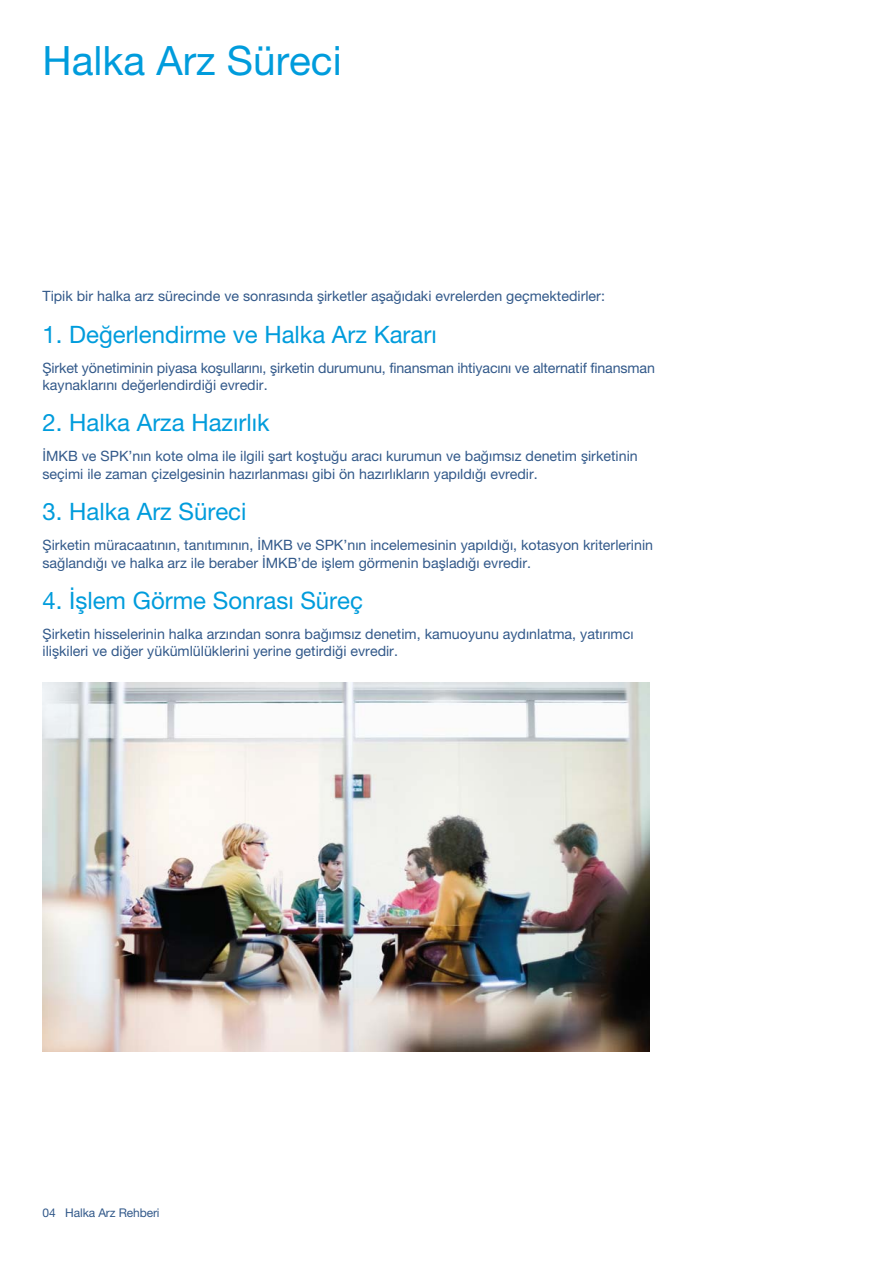
<style>
.page{position:relative;width:893px;height:1263px;background:#fff}
.page>*{position:absolute;margin:0;border:0;box-sizing:border-box;transform-origin:0 0}
.t1{font:40.5px "Helvetica Neue BS Roman";color:#009cdc}
.t2{font:24px "Helvetica Neue BS Roman";color:#009cdc}
.t3{font:14.25px/17.2px "Helvetica Neue BS Roman";color:#32598a}
.t4{font:12px "Helvetica Neue BS Roman";letter-spacing:-.01em;color:#32598a}
</style>
<div class="page">
<img style="left:43px;top:683px;width:606px;height:368px">
<h1 class="t1" style="left:43px;top:46px;width:301px">Halka Arz Süreci</h1>
<p class="t3" style="left:43px;top:289px;width:564px">Tipik bir halka arz sürecinde ve sonrasında şirketler aşağıdaki evrelerden geçmektedirler:</p>
<h2 class="t2" style="left:43px;top:325px;width:396px">1. Değerlendirme ve Halka Arz Kararı</h2>
<p class="t3" style="left:43px;top:360px;width:614px">Şirket yönetiminin piyasa koşullarını, şirketin durumunu, finansman ihtiyacını ve alternatif finansman kaynaklarını değerlendirdiği evredir.</p>
<h2 class="t2" style="left:43px;top:414px;width:229px">2. Halka Arza Hazırlık</h2>
<p class="t3" style="left:43px;top:449px;width:597px">İMKB ve SPK’nın kote olma ile ilgili şart koştuğu aracı kurumun ve bağımsız denetim şirketinin seçimi ile zaman çizelgesinin hazırlanması gibi ön hazırlıkların yapıldığı evredir.</p>
<h2 class="t2" style="left:43px;top:503px;width:205px">3. Halka Arz Süreci</h2>
<p class="t3" style="left:43px;top:538px;width:612px">Şirketin müracaatının, tanıtımının, İMKB ve SPK’nın incelemesinin yapıldığı, kotasyon kriterlerinin sağlandığı ve halka arz ile beraber İMKB’de işlem görmenin başladığı evredir.</p>
<h2 class="t2" style="left:43px;top:592px;width:322px">4. İşlem Görme Sonrası Süreç</h2>
<p class="t3" style="left:43px;top:627px;width:592px">Şirketin hisselerinin halka arzından sonra bağımsız denetim, kamuoyunu aydınlatma, yatırımcı ilişkileri ve diğer yükümlülüklerini yerine getirdiği evredir.</p>
<p class="t4" style="left:43px;top:1208px;width:119px">04 Halka Arz Rehberi</p>
</div>
